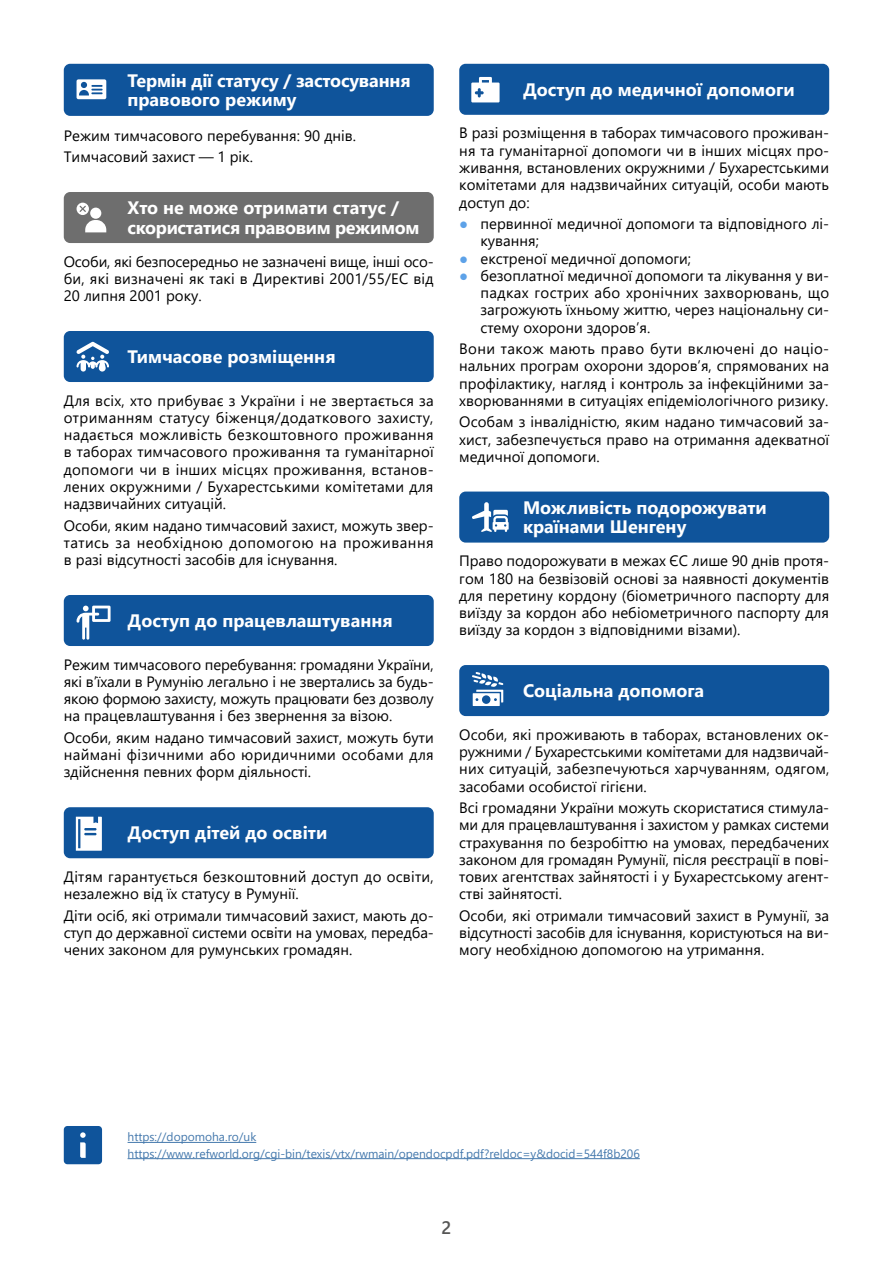
<style>
.page{position:relative;width:893px;height:1263px;background:#fff}
.page>*{position:absolute;margin:0;border:0;box-sizing:border-box;transform-origin:0 0}
.t1{font:700 18px/19.5px "Segoe UI";color:#fff}
.t2{font:700 18px/19.5px "Segoe UI";letter-spacing:-.02em;color:#fff}
.t3{font:600 18px "Segoe UI";color:#565655}
.Osnovnoy{font:15px/17.2px "Segoe UI";color:#000;text-align:justify}
.Osnovnoy-2{font:12px "Segoe UI";color:#4579ad}
.s1{color:#5da2e8}
</style>
<div class="page">
<div style="left:64px;top:595px;width:370px;height:51px;background:#0f549b;border-radius:6px"></div>
<svg style="left:77px;top:606px;width:34px;height:34px"></svg>
<div style="left:64px;top:807px;width:370px;height:51px;background:#0f549b;border-radius:6px"></div>
<svg style="left:76px;top:817px;width:26px;height:34px"></svg>
<div style="left:459px;top:64px;width:370px;height:51px;background:#0f549b;border-radius:6px"></div>
<svg style="left:471px;top:77px;width:29px;height:25px"></svg>
<div style="left:459px;top:491px;width:370px;height:52px;background:#0f549b;border-radius:6px"></div>
<svg style="left:472px;top:502px;width:37px;height:30px"></svg>
<div style="left:459px;top:665px;width:370px;height:51px;background:#0f549b;border-radius:6px"></div>
<svg style="left:472px;top:672px;width:31px;height:34px"></svg>
<hr style="left:128px;top:1142px;width:128px;height:1px;background:#4579ad">
<hr style="left:128px;top:1158px;width:512px;height:1px;background:#4579ad">
<svg style="left:64px;top:1126px;width:38px;height:38px"></svg>
<div style="left:64px;top:331px;width:370px;height:51px;background:#0f549b;border-radius:6px"></div>
<svg style="left:76px;top:342px;width:33px;height:30px"></svg>
<div style="left:64px;top:192px;width:370px;height:51px;background:#6e6e6e;border-radius:6px"></div>
<svg style="left:77px;top:203px;width:29px;height:29px"></svg>
<div style="left:64px;top:64px;width:370px;height:52px;background:#0f549b;border-radius:6px"></div>
<svg style="left:77px;top:79px;width:29px;height:20px"></svg>
<p class="t1" style="left:128px;top:69px;width:285px">Термін дії статусу / застосування правового режиму</p>
<p class="Osnovnoy" style="left:64px;top:125px;width:294px">Режим тимчасового перебування: 90 днів.</p>
<p class="Osnovnoy" style="left:64px;top:147px;width:191px">Тимчасовий захист — 1 рік.</p>
<p class="t2" style="left:128px;top:197px;width:293px">Хто не може отримати статус / скористатися правовим режимом</p>
<p class="Osnovnoy" style="left:64px;top:251px;width:371px">Особи, які безпосередньо не зазначені вище, інші осо&shy;би, які визначені як такі в Директиві 2001/55/ЕС від 20 липня 2001 року.</p>
<p class="t1" style="left:128px;top:345px;width:209px">Тимчасове розміщення</p>
<p class="Osnovnoy" style="left:64px;top:390px;width:372px">Для всіх, хто прибуває з України і не звертається за отриманням статусу біженця/додаткового захисту, надається можливість безкоштовного проживання в таборах тимчасового проживання та гуманітарної допомоги чи в інших місцях проживання, встанов&shy;лених окружними / Бухарестськими комітетами для надзвичайних ситуацій.</p>
<p class="Osnovnoy" style="left:64px;top:515px;width:371px">Особи, яким надано тимчасовий захист, можуть звер&shy;татись за необхідною допомогою на проживання в разі відсутності засобів для існування.</p>
<p class="t1" style="left:128px;top:609px;width:267px">Доступ до працевлаштування</p>
<p class="Osnovnoy" style="left:64px;top:654px;width:372px">Режим тимчасового перебування: громадяни України, які в’їхали в Румунію легально і не звертались за будь&shy;якою формою захисту, можуть працювати без дозволу на працевлаштування і без звернення за візою.</p>
<p class="Osnovnoy" style="left:64px;top:728px;width:372px">Особи, яким надано тимчасовий захист, можуть бути наймані фізичними або юридичними особами для здійснення певних форм діяльності.</p>
<p class="t1" style="left:128px;top:822px;width:201px">Доступ дітей до освіти</p>
<p class="Osnovnoy" style="left:64px;top:867px;width:371px">Дітям гарантується безкоштовний доступ до освіти, незалежно від їх статусу в Румунії.</p>
<p class="Osnovnoy" style="left:64px;top:905px;width:371px">Діти осіб, які отримали тимчасовий захист, мають до&shy;ступ до державної системи освіти на умовах, передба&shy;чених законом для румунських громадян.</p>
<p class="t1" style="left:523px;top:78px;width:273px">Доступ до медичної допомоги</p>
<p class="Osnovnoy" style="left:459px;top:123px;width:371px">В разі розміщення в таборах тимчасового проживан&shy;ня та гуманітарної допомоги чи в інших місцях про&shy;живання, встановлених окружними / Бухарестськими комітетами для надзвичайних ситуацій, особи мають доступ до:</p>
<p class="Osnovnoy" style="left:480px;top:214px;width:350px;text-indent:-21px"><span class="s1">●</span> первинної медичної допомоги та відповідного лі&shy;кування;</p>
<p class="Osnovnoy" style="left:459px;top:248px;width:233px"><span class="s1">●</span> екстреної медичної допомоги;</p>
<p class="Osnovnoy" style="left:480px;top:265px;width:350px;text-indent:-21px"><span class="s1">●</span> безоплатної медичної допомоги та лікування у ви&shy;падках гострих або хронічних захворювань, що загрожують їхньому життю, через національну си&shy;стему охорони здоров’я.</p>
<p class="Osnovnoy" style="left:459px;top:339px;width:371px">Вони також мають право бути включені до націо&shy;нальних програм охорони здоров’я, спрямованих на профілактику, нагляд і контроль за інфекційними за&shy;хворюваннями в ситуаціях епідеміологічного ризику.</p>
<p class="Osnovnoy" style="left:459px;top:412px;width:371px">Особам з інвалідністю, яким надано тимчасовий за&shy;хист, забезпечується право на отримання адекватної медичної допомоги.</p>
<p class="t1" style="left:523px;top:496px;width:245px">Можливість подорожувати країнами Шенгену</p>
<p class="Osnovnoy" style="left:459px;top:551px;width:371px">Право подорожувати в межах ЄС лише 90 днів протя&shy;гом 180 на безвізовій основі за наявності документів для перетину кордону (біометричного паспорту для виїзду за кордон або небіометричного паспорту для виїзду за кордон з відповідними візами).</p>
<p class="t1" style="left:523px;top:679px;width:183px">Соціальна допомога</p>
<p class="Osnovnoy" style="left:459px;top:724px;width:372px">Особи, які проживають в таборах, встановлених ок&shy;ружними / Бухарестськими комітетами для надзвичай&shy;них ситуацій, забезпечуються харчуванням, одягом, засобами особистої гігієни.</p>
<p class="Osnovnoy" style="left:459px;top:798px;width:371px">Всі громадяни України можуть скористатися стимула&shy;ми для працевлаштування і захистом у рамках системи страхування по безробіттю на умовах, передбачених законом для громадян Румунії, після реєстрації в пові&shy;тових агентствах зайнятості і у Бухарестському агент&shy;стві зайнятості.</p>
<p class="Osnovnoy" style="left:459px;top:905px;width:371px">Особи, які отримали тимчасовий захист в Румунії, за відсутності засобів для існування, користуються на ви&shy;могу необхідною допомогою на утримання.</p>
<p class="Osnovnoy-2" style="left:128px;top:1126px;width:130px">https://dopomoha.ro/uk</p>
<p class="Osnovnoy-2" style="left:128px;top:1142px;width:514px">https://www.refworld.org/cgi-bin/texis/vtx/rwmain/opendocpdf.pdf?reldoc=y&amp;docid=544f8b206</p>
<p class="t3" style="left:441px;top:1210px;width:11px">2</p>
</div>
